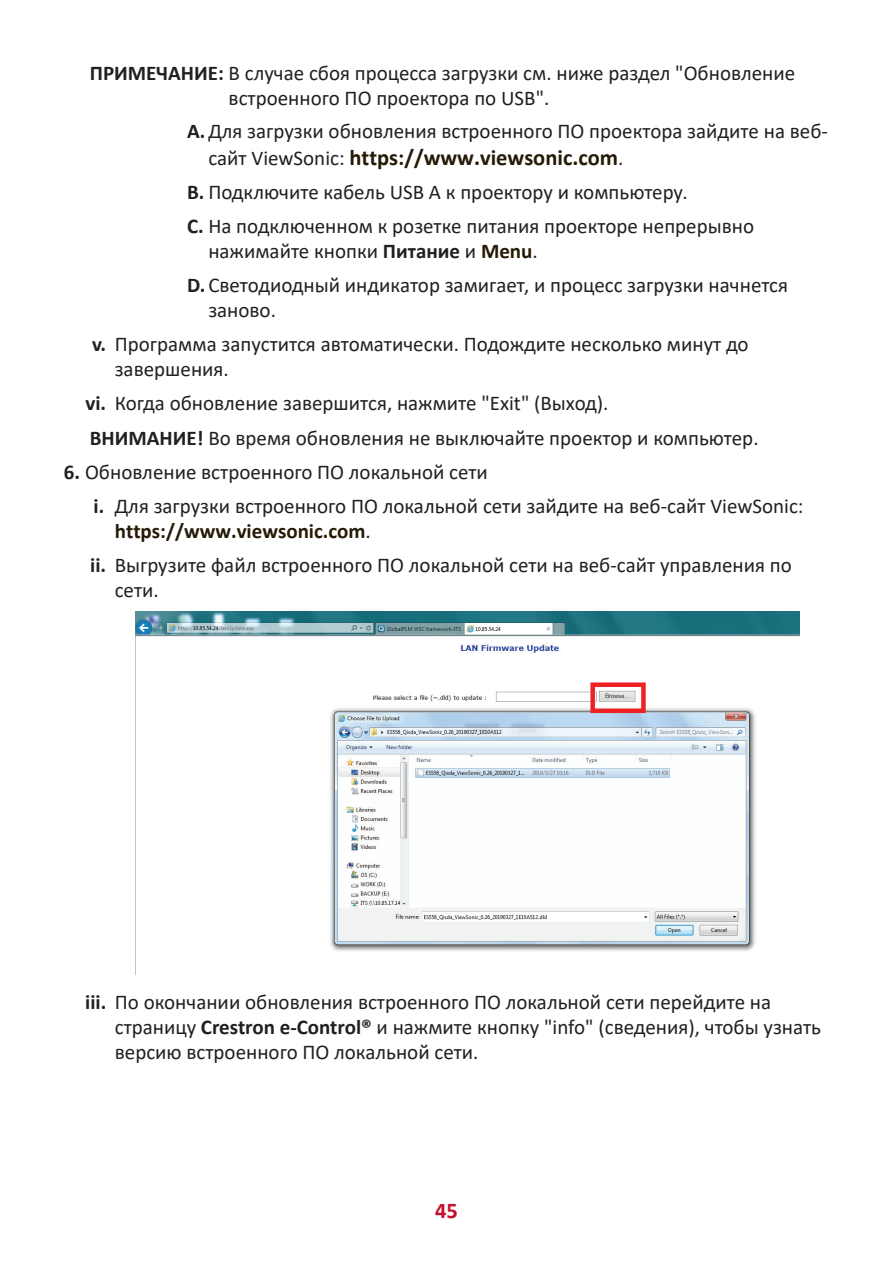
<style>
.page{position:relative;width:893px;height:1263px;background:#fff}
.page>*{position:absolute;margin:0;border:0;box-sizing:border-box;transform-origin:0 0}
.t1{font:700 22.5px "Calibri";color:#251a05}
.t2{font:700 22.5px "Calibri";color:#c3102f}
.t3{font:21px/33.8px "Calibri";color:#231f20}
.s1{font-weight:700}
.s2{font-weight:400;font-size:21px;color:#231f20}
.s3{font-weight:700;color:#251a05}
</style>
<div class="page">
<img style="left:136px;top:612px;width:663px;height:339px">
<div style="left:590px;top:682px;width:56px;height:31px;border:4px solid #ee2123"></div>
<p class="t3" style="left:229px;top:59px;width:568px;line-height:25.2px;text-indent:-139px"><span class="s1">ПРИМЕЧАНИЕ:</span> В случае сбоя процесса загрузки см. ниже раздел "Обновление встроенного ПО проектора по USB".</p>
<p class="t3" style="left:187px;top:114px;width:642px"><span class="s1">A.</span>Для загрузки обновления встроенного ПО проектора зайдите на веб-</p>
<p class="t1" style="left:208px;top:142px;width:417px"><span class="s2">сайт ViewSonic:</span> https://www.viewsonic.com<span class="s2">.</span></p>
<p class="t3" style="left:187px;top:175px;width:568px"><span class="s1">B.</span> Подключите кабель USB A к проектору и компьютеру.<br><span class="s1">C.</span> На подключенном к розетке питания проекторе непрерывно</p>
<p class="t3" style="left:187px;top:234px;width:602px;text-indent:21px">нажимайте кнопки <span class="s1">Питание</span> и <span class="s3">Menu</span>.<br><span class="s1">D.</span> Светодиодный индикатор замигает, и процесс загрузки начнется</p>
<p class="t3" style="left:92px;top:293px;width:658px;text-indent:116px">заново.<br><span class="s1">v.</span> Программа запустится автоматически. Подождите несколько минут до</p>
<p class="t3" style="left:86px;top:351px;width:525px;text-indent:29px">завершения.<br><span class="s1">vi.</span> Когда обновление завершится, нажмите "Exit" (Выход).</p>
<p class="t3" style="left:90px;top:421px;width:670px"><span class="s1">ВНИМАНИЕ!</span> Во время обновления не выключайте проектор и компьютер.</p>
<p class="t3" style="left:94px;top:455px;width:711px;text-indent:-30px"><span class="s1">6.</span> Обновление встроенного ПО локальной сети<br><span class="s1">i.</span> Для загрузки встроенного ПО локальной сети зайдите на веб-сайт ViewSonic:</p>
<p class="t3" style="left:90px;top:514px;width:703px;text-indent:24px"><span class="s3">https://www.viewsonic.com</span>.<br><span class="s1">ii.</span> Выгрузите файл встроенного ПО локальной сети на веб-сайт управления по</p>
<p class="t3" style="left:115px;top:573px;width:46px">сети.</p>
<p class="t3" style="left:115px;top:988px;width:708px;line-height:25.2px;text-indent:-30px"><span class="s1">iii.</span> По окончании обновления встроенного ПО локальной сети перейдите на страницу <span class="s1">Crestron e-Control®</span> и нажмите кнопку "info" (сведения), чтобы узнать версию встроенного ПО локальной сети.</p>
<p class="t2" style="left:435px;top:1194px;width:24px">45</p>
</div>
